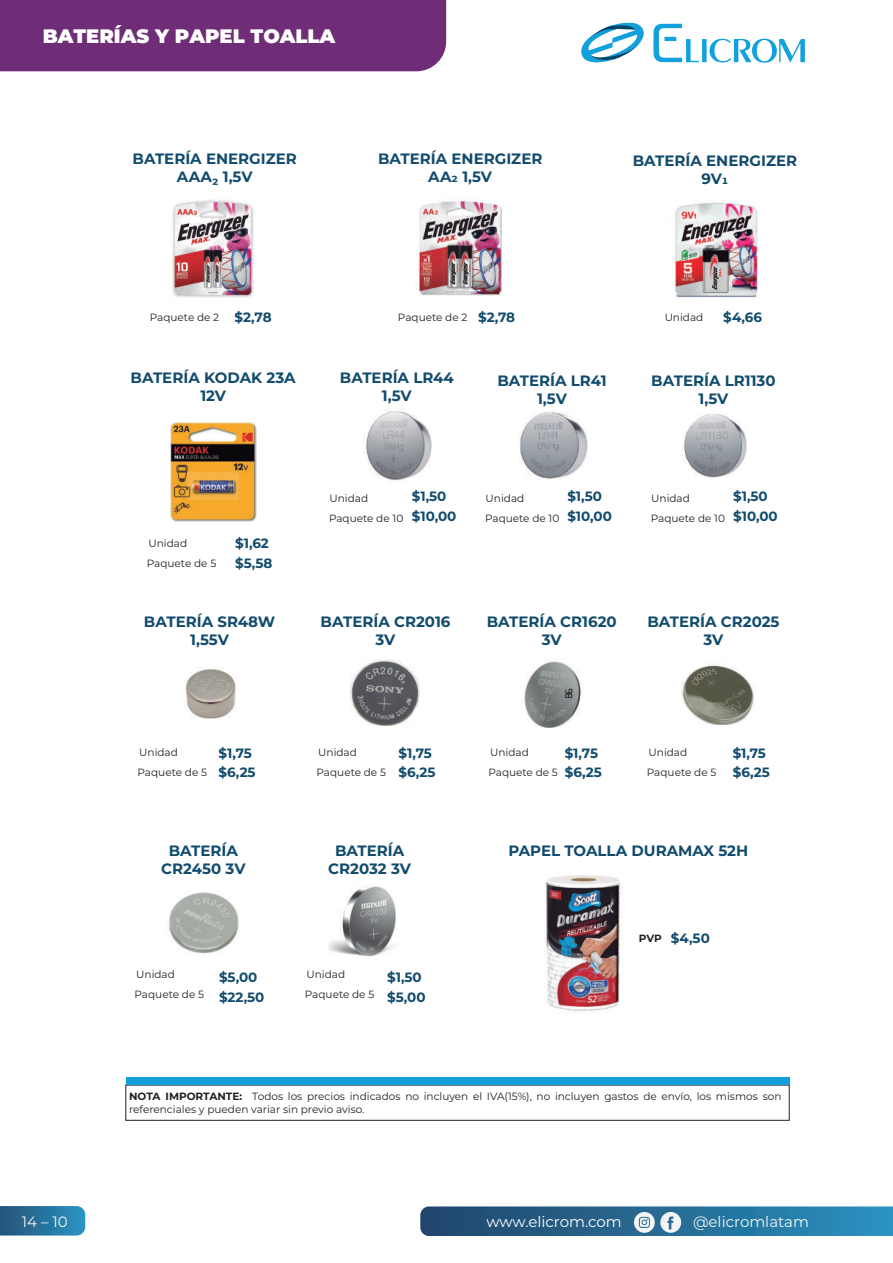
<style>
.page{position:relative;width:893px;height:1263px;background:#fff}
.page>*{position:absolute;margin:0;border:0;box-sizing:border-box;transform-origin:0 0}
.t1{font:900 19.5px "Montserrat";color:#fff}
.t2{font:700 15px/18px "Montserrat";color:#114b6d;text-align:center}
.t3{font:15px "Montserrat";color:#f4f5f6}
.t4{font:15px "Montserrat";color:#fff}
.t5{font:700 13.5px/19.8px "Montserrat";color:#114b6d}
.t6{font:10.5px/19.8px "Montserrat";color:#231f20}
.s1{font-size:10.5px;color:#231f20}
.s2{font-weight:700}
</style>
<div class="page">
<img style="left:544px;top:875px;width:77px;height:136px">
<img style="left:675px;top:202px;width:83px;height:96px">
<div style="left:0;top:0;width:446px;height:71px;background:#6f2d78"></div>
<svg style="left:581px;top:22px;width:63px;height:40px"></svg>
<svg style="left:653px;top:24px;width:152px;height:39px"></svg>
<svg style="left:0;top:1206px;width:85px;height:29px;background:#29759f"></svg>
<svg style="left:420px;top:1206px;width:473px;height:30px;background:#32739a"></svg>
<img style="left:418px;top:201px;width:85px;height:95px">
<img style="left:172px;top:200px;width:82px;height:98px">
<img style="left:170px;top:422px;width:87px;height:99px">
<img style="left:684px;top:413px;width:63px;height:65px">
<img style="left:520px;top:412px;width:67px;height:68px">
<img style="left:364px;top:409px;width:68px;height:72px">
<img style="left:329px;top:886px;width:68px;height:71px">
<img style="left:169px;top:892px;width:70px;height:62px">
<img style="left:351px;top:660px;width:69px;height:66px">
<img style="left:681px;top:665px;width:74px;height:59px">
<img style="left:185px;top:668px;width:51px;height:51px">
<img style="left:524px;top:660px;width:58px;height:68px">
<div style="left:126px;top:1077px;width:663px;height:8px;background:#12a0db"></div>
<h1 class="t1" style="left:43px;top:21px;width:294px">BATERÍAS Y PAPEL TOALLA</h1>
<h2 class="t2" style="left:133px;top:149px;width:166px">BATERÍA ENERGIZER<br>AAA2 1,5V</h2>
<h2 class="t2" style="left:378px;top:149px;width:166px">BATERÍA ENERGIZER<br>AA2 1,5V</h2>
<h2 class="t2" style="left:633px;top:151px;width:166px">BATERÍA ENERGIZER<br>9V1</h2>
<p class="t5" style="left:235px;top:307px;width:39px">$2,78</p>
<p class="t6" style="left:150px;top:307px;width:71px">Paquete de 2</p>
<p class="t6" style="left:398px;top:307px;width:71px">Paquete de 2</p>
<p class="t5" style="left:478px;top:307px;width:39px">$2,78</p>
<p class="t6" style="left:665px;top:307px;width:40px">Unidad</p>
<p class="t5" style="left:723px;top:307px;width:40px">$4,66</p>
<h2 class="t2" style="left:131px;top:368px;width:167px">BATERÍA KODAK 23A<br>12V</h2>
<h2 class="t2" style="left:340px;top:368px;width:115px">BATERÍA LR44<br>1,5V</h2>
<h2 class="t2" style="left:651px;top:371px;width:126px">BATERÍA LR1130<br>1,5V</h2>
<h2 class="t2" style="left:497px;top:371px;width:111px">BATERÍA LR41<br>1,5V</h2>
<p class="t6" style="left:148px;top:533px;width:40px">Unidad</p>
<p class="t5" style="left:235px;top:533px;width:33px">$1,62</p>
<p class="t6" style="left:147px;top:553px;width:71px">Paquete de 5</p>
<p class="t5" style="left:235px;top:553px;width:39px">$5,58</p>
<p class="t5" style="left:412px;top:486px;width:46px">$1,50 $10,00</p>
<p class="t5" style="left:567px;top:486px;width:46px">$1,50 $10,00</p>
<p class="t5" style="left:733px;top:486px;width:46px">$1,50 $10,00</p>
<p class="t6" style="left:329px;top:488px;width:76px">Unidad<br>Paquete de 10</p>
<p class="t6" style="left:485px;top:488px;width:76px">Unidad<br>Paquete de 10</p>
<p class="t6" style="left:651px;top:488px;width:76px">Unidad<br>Paquete de 10</p>
<h2 class="t2" style="left:144px;top:612px;width:133px">BATERÍA SR48W<br>1,55V</h2>
<h2 class="t2" style="left:321px;top:612px;width:131px">BATERÍA CR2016<br>3V</h2>
<h2 class="t2" style="left:647px;top:612px;width:134px">BATERÍA CR2025<br>3V</h2>
<h2 class="t2" style="left:487px;top:612px;width:131px">BATERÍA CR1620<br>3V</h2>
<p class="t6" style="left:138px;top:742px;width:71px">Unidad<br>Paquete de 5</p>
<p class="t5" style="left:219px;top:742px;width:35px">$1,75</p>
<p class="t5" style="left:399px;top:742px;width:39px">$1,75 $6,25</p>
<p class="t5" style="left:565px;top:742px;width:39px">$1,75 $6,25</p>
<p class="t5" style="left:733px;top:742px;width:35px">$1,75</p>
<p class="t6" style="left:317px;top:742px;width:71px">Unidad<br>Paquete de 5</p>
<p class="t6" style="left:488px;top:742px;width:71px">Unidad<br>Paquete de 5</p>
<p class="t6" style="left:647px;top:742px;width:71px">Unidad<br>Paquete de 5</p>
<p class="t5" style="left:219px;top:762px;width:39px">$6,25</p>
<p class="t5" style="left:733px;top:762px;width:39px">$6,25</p>
<h2 class="t2" style="left:161px;top:841px;width:86px">BATERÍA<br>CR2450 3V</h2>
<h2 class="t2" style="left:328px;top:841px;width:84px">BATERÍA<br>CR2 032 3V</h2>
<h2 class="t2" style="left:508px;top:841px;width:241px">PAPEL TOALLA DURAMAX 52 H</h2>
<p class="t6" style="left:135px;top:964px;width:71px">Unidad<br>Paquete de 5</p>
<p class="t6" style="left:305px;top:964px;width:71px">Unidad<br>Paquete de 5</p>
<p class="t5" style="left:219px;top:966px;width:47px">$5,00 $22,50</p>
<p class="t5" style="left:387px;top:966px;width:36px">$1,50</p>
<p class="t5" style="left:387px;top:986px;width:40px">$5,00</p>
<p class="t5" style="left:639px;top:928px;width:72px"><span class="s1">PVP</span> $4,50</p>
<p class="t6" style="left:129px;top:1089px;width:654px;line-height:13.5px"><span class="s2">NOTA IMPORTANTE:</span> Todos los precios indicados no incluyen el IVA(15%), no incluyen gastos de envío, los mismos son referenciales y pueden variar sin previo aviso.</p>
<h2 class="t3" style="left:22px;top:1211px;width:48px">14 – 10</h2>
<h2 class="t4" style="left:486px;top:1211px;width:137px">www.elicrom.com</h2>
<h2 class="t3" style="left:693px;top:1212px;width:117px">@elicromlatam</h2>
</div>
